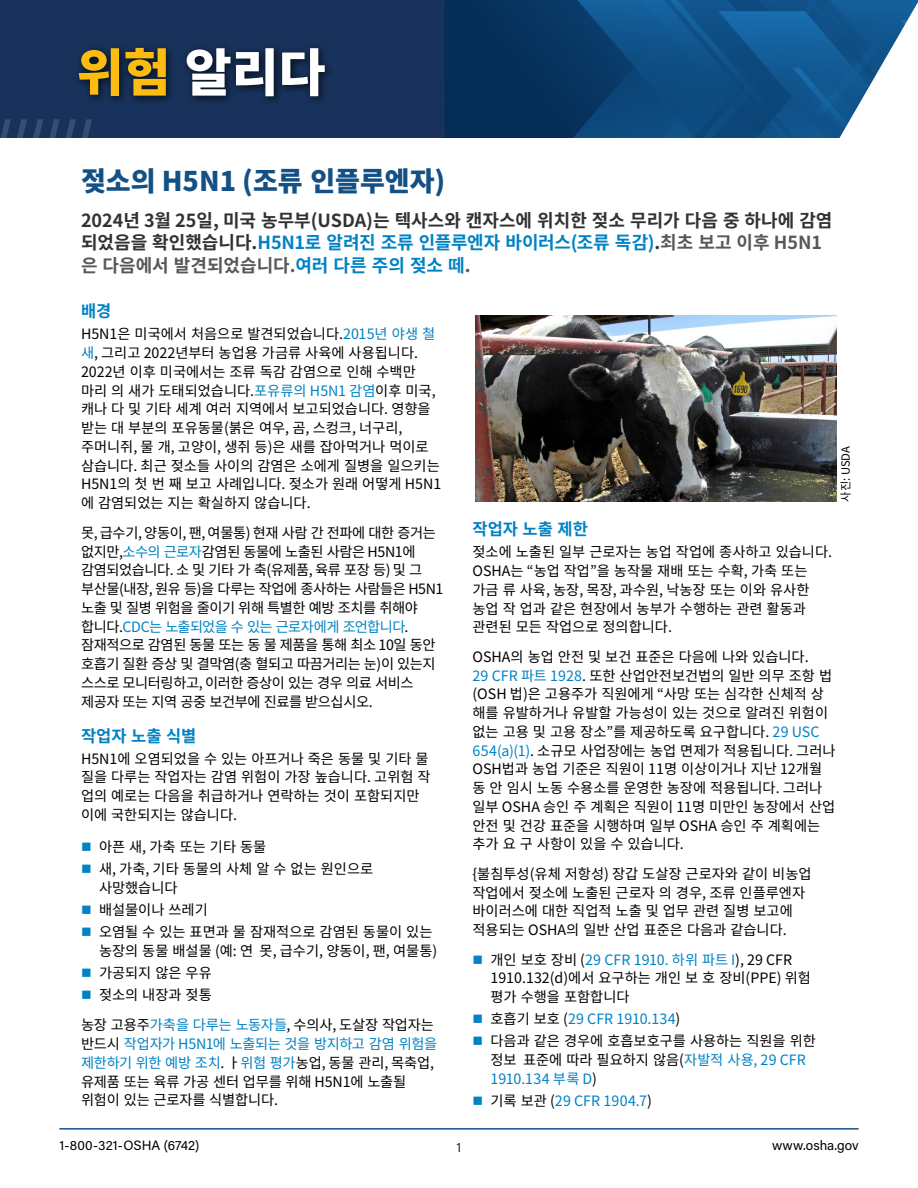
<style>
.page{position:relative;width:918px;height:1188px;background:#fff}
.page>*{position:absolute;margin:0;border:0;box-sizing:border-box;transform-origin:0 0}
.t1{font:108px "Noto Sans CJ Kkr";color:#fff;scale:.8 1}
.t2{font:900 51px "Noto Sans CJ Kkr";color:#fff}
.Title_of_FactSheet{font:900 27px "Noto Sans CJ Kkr";color:#135085}
.Highlighted_Paragraph_Text{font:700 18px/22.5px "Noto Sans CJ Kkr";color:#323232}
.Subhead{font:700 16.5px "Noto Sans CJ Kkr";color:#0082c4}
.Bodytext{font:14.25px/18.8px "Noto Sans CJ Kkr";color:#000}
.Bodytext-2{font:14.25px/18.8px "Noto Sans CJ Kkr";letter-spacing:-.03em;color:#000}
.t3{font:14.25px "Noto Sans CJ Kkr";letter-spacing:.005em;color:#0082c4}
.t4{font:13.5px "Acumin Variable Concept";color:#000}
.Default{font:11.25px "Noto Sans CJ Kkr";letter-spacing:-.005em;color:#000}
.s1{color:#fdbd10}
.s2{color:#0082c4}
.s3{color:#57585b}
.s4{color:#000}
</style>
<div class="page">
<hr style="left:59px;top:1128px;width:800px;height:2px;background:#145086">
<div style="left:0;top:0;width:918px;height:138px;background:#18325b"></div>
<div style="left:74px;top:42px;width:261px;height:64px;background:#000;opacity:.75"></div>
<svg style="left:444px;top:0;width:474px;height:138px;background:#205584"></svg>
<img style="left:476px;top:315px;width:360px;height:187px">
<p class="t2" style="left:77px;top:44px;width:250px"><span class="s1">위험</span> 알리다</p>
<h1 class="t1" style="left:-5px;top:105px;width:125px">/////</h1>
<h1 class="Title_of_FactSheet" style="left:81px;top:165px;width:366px">젖소의 H5N1 (조류 인플루엔자)</h1>
<p class="Highlighted_Paragraph_Text" style="left:81px;top:209px;width:753px">2024년 3월 25일, 미국 농무부(USDA)는 텍사스와 캔자스에 위치한 젖소 무리가 다음 중 하나에 감염 되었음을 확인했습니다.<span class="s2">H5N1로 알려진 조류 인플루엔자 바이러스(조류 독감)</span>.<span class="s3">최초 보고 이후 H5N1 은 다음에서 발견되었습니다.</span><span class="s2">여러 다른 주의 젖소 떼</span><span class="s3">.</span></p>
<h2 class="Subhead" style="left:81px;top:302px;width:32px">배경</h2>
<p class="Bodytext" style="left:81px;top:325px;width:362px">H5N1은 미국에서 처음으로 발견되었습니다.<span class="s2">2015년 야생 철 새</span>, 그리고 2022년부터 농업용 가금류 사육에 사용됩니다.<br>2022년 이후 미국에서는 조류 독감 감염으로 인해 수백만 마리 의 새가 도태되었습니다.<span class="s2">포유류의 H5N1 감염</span>이후 미국, 캐나 다 및 기타 세계 여러 지역에서 보고되었습니다. 영향을 받는 대 부분의 포유동물(붉은 여우, 곰, 스컹크, 너구리, 주머니쥐, 물 개, 고양이, 생쥐 등)은 새를 잡아먹거나 먹이로 삼습니다. 최근 젖소들 사이의 감염은 소에게 질병을 일으키는<br>H5N1의 첫 번 째 보고 사례입니다. 젖소가 원래 어떻게 H5N1 에 감염되었는 지는 확실하지 않습니다.</p>
<p class="Bodytext-2" style="left:81px;top:523px;width:364px">못, 급수기, 양동이, 팬, 여물통) 현재 사람 간 전파에 대한 증거는 없지만,<span class="s2">소수의 근로자</span>감염된 동물에 노출된 사람은 H5N1에 감염되었습니다. 소 및 기타 가 축(유제품, 육류 포장 등) 및 그 부산물(내장, 원유 등)을 다루는 작업에 종사하는 사람들은 H5N1 노출 및 질병 위험을 줄이기 위해 특별한 예방 조치를 취해야 합니다.<span class="s2">CDC는 노출되었을 수 있는 근로자에게 조언합니다</span>. 잠재적으로 감염된 동물 또는 동 물 제품을 통해 최소 10일 동안 호흡기 질환 증상 및 결막염(충 혈되고 따끔거리는 눈)이 있는지 스스로 모니터링하고, 이러한 증상이 있는 경우 의료 서비스 제공자 또는 지역 공중 보건부에 진료를 받으십시오.</p>
<h2 class="Subhead" style="left:81px;top:726px;width:117px">작업자 노출 식별</h2>
<p class="Bodytext" style="left:81px;top:749px;width:351px">H5N1에 오염되었을 수 있는 아프거나 죽은 동물 및 기타 물 질을 다루는 작업자는 감염 위험이 가장 높습니다. 고위험 작 업의 예로는 다음을 취급하거나 연락하는 것이 포함되지만 이에 국한되지는 않습니다.</p>
<p class="Bodytext" style="left:99px;top:838px;width:169px">아픈 새, 가축 또는 기타 동물</p>
<p class="Bodytext" style="left:99px;top:860px;width:276px">새, 가축, 기타 동물의 사체 알 수 없는 원인으로 사망했습니다</p>
<p class="Bodytext" style="left:99px;top:901px;width:110px">배설물이나 쓰레기</p>
<p class="Bodytext" style="left:99px;top:923px;width:340px">오염될 수 있는 표면과 물 잠재적으로 감염된 동물이 있는 농장의 동물 배설물 (예: 연 못, 급수기, 양동이, 팬, 여물통)</p>
<p class="Bodytext" style="left:99px;top:963px;width:114px">가공되지 않은 우유</p>
<p class="Bodytext" style="left:99px;top:985px;width:114px">젖소의 내장과 젖통</p>
<p class="Bodytext" style="left:81px;top:1016px;width:358px">농장 고용주<span class="s2">가축을 다루는 노동자들</span>, 수의사, 도살장 작업자는 반드시 <span class="s2">작업자가 H5N1에 노출되는 것을 방지하고 감염 위험을 제한하기 위한 예방 조치</span>. ㅏ<span class="s2">위험 평가</span>농업, 동물 관리, 목축업, 유제품 또는 육류 가공 센터 업무를 위해 H5N1에 노출될 위험이 있는 근로자를 식별합니다.</p>
<p class="Default" style="left:839px;top:502px;width:57px;rotate:-90deg">사진: USDA</p>
<h2 class="Subhead" style="left:472px;top:520px;width:117px">작업자 노출 제한</h2>
<p class="Bodytext" style="left:472px;top:543px;width:361px">젖소에 노출된 일부 근로자는 농업 작업에 종사하고 있습니다.<br>OSHA는 “농업 작업”을 농작물 재배 또는 수확, 가축 또는 가금 류 사육, 농장, 목장, 과수원, 낙농장 또는 이와 유사한 농업 작 업과 같은 현장에서 농부가 수행하는 관련 활동과 관련된 모든 작업으로 정의합니다.</p>
<p class="Bodytext" style="left:472px;top:648px;width:365px">OSHA의 농업 안전 및 보건 표준은 다음에 나와 있습니다.<br><span class="s2">29 CFR 파트 1928</span>. 또한 산업안전보건법의 일반 의무 조항 법 (OSH 법)은 고용주가 직원에게 “사망 또는 심각한 신체적 상 해를 유발하거나 유발할 가능성이 있는 것으로 알려진 위험이 없는 고용 및 고용 장소”를 제공하도록 요구합니다. <span class="s2">29 USC<br>654(a)(1)</span>. 소규모 사업장에는 농업 면제가 적용됩니다. 그러나<br>OSH법과 농업 기준은 직원이 11명 이상이거나 지난 12개월 동 안 임시 노동 수용소를 운영한 농장에 적용됩니다. 그러나 일부 OSHA 승인 주 계획은 직원이 11명 미만인 농장에서 산업 안전 및 건강 표준을 시행하며 일부 OSHA 승인 주 계획에는 추가 요 구 사항이 있을 수 있습니다.</p>
<p class="Bodytext" style="left:472px;top:865px;width:341px">{불침투성(유체 저항성) 장갑 도살장 근로자와 같이 비농업 작업에서 젖소에 노출된 근로자 의 경우, 조류 인플루엔자 바이러스에 대한 직업적 노출 및 업무 관련 질병 보고에 적용되는 OSHA의 일반 산업 표준은 다음과 같습니다.</p>
<p class="Bodytext" style="left:490px;top:950px;width:322px">개인 보호 장비 (<span class="s2">29 CFR 1910. 하위 파트 I</span>), 29 CFR<br>1910.132(d)에서 요구하는 개인 보 호 장비(PPE) 위험 평가 수행을 포함합니다</p>
<p class="t3" style="left:490px;top:1011px;width:191px"><span class="s4">호흡기 보호 (</span>29 CFR 1910.134<span class="s4">)</span></p>
<p class="Bodytext" style="left:490px;top:1032px;width:327px">다음과 같은 경우에 호흡보호구를 사용하는 직원을 위한 정보 표준에 따라 필요하지 않음(<span class="s2">자발적 사용, 29 CFR<br>1910.134 부록 D</span>)</p>
<p class="t3" style="left:490px;top:1092px;width:163px"><span class="s4">기록 보관 (</span>29 CFR 1904.7<span class="s4">)</span></p>
<p class="t4" style="left:59px;top:1136px;width:142px">1-800-321-OSHA (6742)</p>
<p class="t4" style="left:457px;top:1138px;width:6px">1</p>
<p class="t4" style="left:772px;top:1136px;width:88px">www.osha.gov</p>
</div>
